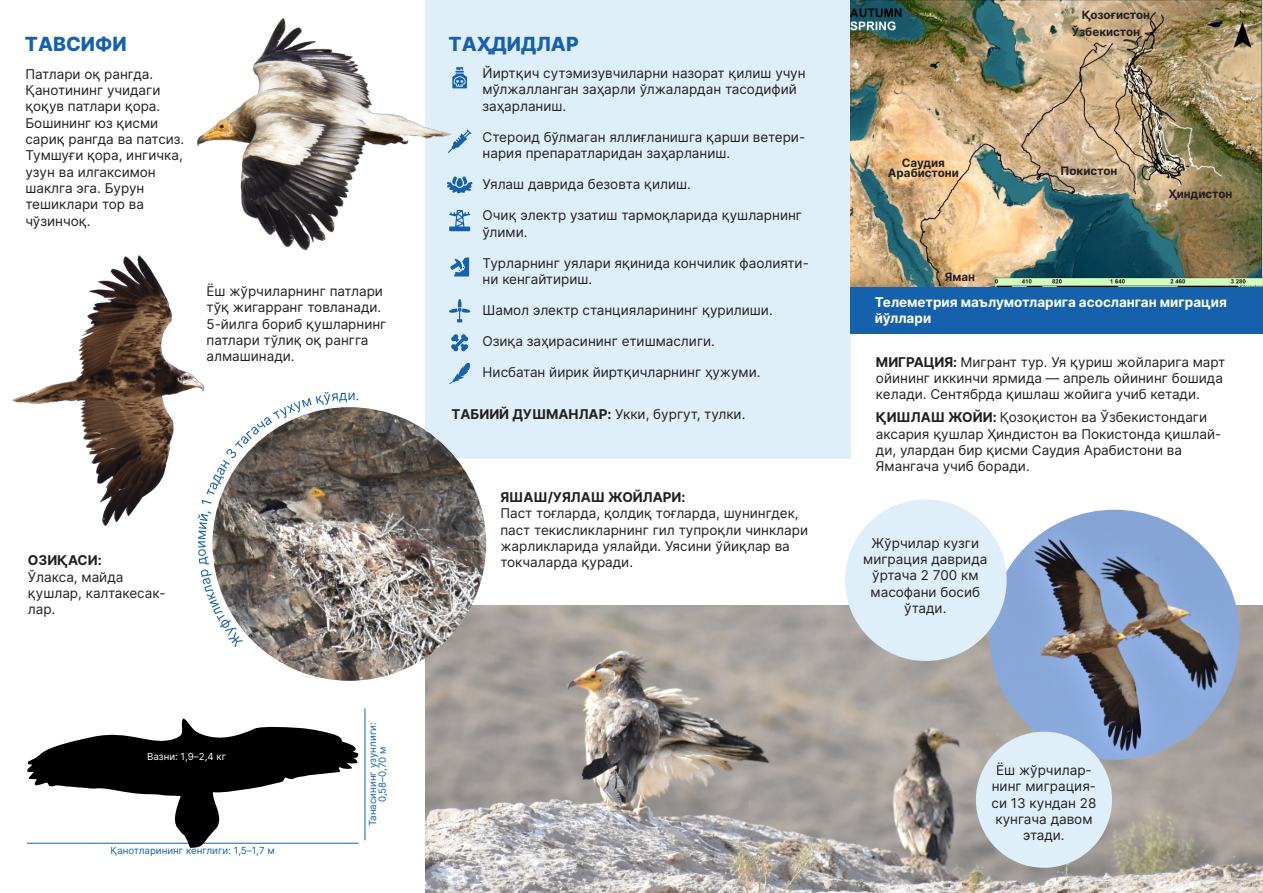
<style>
.page{position:relative;width:1263px;height:893px;background:#fff}
.page>*{position:absolute;margin:0;border:0;box-sizing:border-box;transform-origin:0 0}
.t1{font:800 19.5px "Inter";color:#1661ab}
.t2{font:13.5px/16.4px "Inter";color:#231f20}
.t3{font:700 13.5px/16.4px "Inter";color:#fff}
.t4{font:700 13.5px "Inter";color:#231f20}
.t5{font:700 11.55px/9.8px "Inter";color:#231f20;text-align:center}
.t6{font:9.75px/9.4px "Inter";color:#1661ab;text-align:center}
.t7{font:9.75px "Inter";color:#fff}
.s1{font-weight:700}
</style>
<div class="page">
<hr style="left:365px;top:708px;width:1px;height:132px;background:#1661ab">
<svg style="left:27px;top:718px;width:332px;height:130px"></svg>
<div style="left:425px;top:0;width:425px;height:458px;background:#dfeffa"></div>
<svg style="left:468px;top:130px;width:3px;height:6px"></svg>
<svg style="left:468px;top:182px;width:5px;height:9px"></svg>
<svg style="left:468px;top:212px;width:2px;height:19px"></svg>
<svg style="left:450px;top:257px;width:19px;height:19px"></svg>
<svg style="left:451px;top:334px;width:17px;height:17px"></svg>
<svg style="left:449px;top:299px;width:21px;height:23px"></svg>
<svg style="left:449px;top:363px;width:21px;height:21px"></svg>
<img style="left:425px;top:605px;width:838px;height:288px">
<img style="left:12px;top:255px;width:193px;height:272px">
<img style="left:213px;top:407px;width:273px;height:274px;border-radius:50%">
<svg style="left:198px;top:392px;width:160px;height:255px"></svg>
<img style="left:192px;top:18px;width:276px;height:239px">
<img style="left:989px;top:510px;width:250px;height:250px;border-radius:50%">
<div style="left:845px;top:499px;width:162px;height:162px;background:#dfeffa;border-radius:50%"></div>
<img style="left:850px;top:0;width:413px;height:287px">
<div style="left:850px;top:287px;width:413px;height:47px;background:#1661ab"></div>
<div style="left:976px;top:732px;width:136px;height:136px;background:#dfeffa;border-radius:50%"></div>
<h1 class="t1" style="left:25px;top:32px;width:103px">ТАВСИФИ</h1>
<h1 class="t1" style="left:448px;top:32px;width:132px">ТАҲДИДЛАР</h1>
<p class="t2" style="left:25px;top:65px;width:160px">Патлари оқ рангда.<br>Қанотининг учидаги қоқув патлари қора.<br>Бошининг юз қисми сариқ рангда ва патсиз.<br>Тумшуғи қора, ингичка, узун ва илгаксимон шаклга эга. Бурун тешиклари тор ва чўзинчоқ.</p>
<p class="t2" style="left:483px;top:65px;width:324px">Йиртқич сутэмизувчиларни назорат қилиш учун мўлжалланган заҳарли ўлжалардан тасодифий заҳарланиш.</p>
<p class="t2" style="left:483px;top:129px;width:324px">Стероид бўлмаган яллиғланишга қарши ветери&shy;нария препаратларидан заҳарланиш.</p>
<p class="t2" style="left:483px;top:176px;width:210px">Уялаш даврида безовта қилиш.</p>
<p class="t2" style="left:483px;top:207px;width:321px">Очиқ электр узатиш тармоқларида қушларнинг ўлими.</p>
<p class="t2" style="left:483px;top:255px;width:328px">Турларнинг уялари яқинида кончилик фаолияти&shy;ни кенгайтириш.</p>
<p class="t2" style="left:483px;top:302px;width:292px">Шамол электр станцияларининг қурилиши.</p>
<p class="t2" style="left:483px;top:333px;width:234px">Озиқа заҳирасининг етишмаслиги.</p>
<p class="t2" style="left:483px;top:364px;width:279px">Нисбатан йирик йиртқичларнинг ҳужуми.</p>
<p class="t2" style="left:206px;top:283px;width:182px">Ёш жўрчиларнинг патлари тўқ жигарранг товланади.<br>5-йилга бориб қушларнинг патлари тўлиқ оқ рангга алмашинади.</p>
<p class="t4" style="left:28px;top:552px;width:75px">ОЗИҚАСИ:</p>
<p class="t2" style="left:28px;top:569px;width:139px">Ўлакса, майда қушлар, калтакесак&shy;лар.</p>
<p class="t7" style="left:147px;top:750px;width:81px">Вазни: 1,9–2,4 кг</p>
<p class="t6" style="left:110px;top:846px;width:166px">Қанотларининг кенглиги: 1,5–1,7 м</p>
<p class="t6" style="left:368px;top:826px;width:105px;rotate:-90deg">Танасининг узунлиги:<br>0,58–0,70 м</p>
<p class="t2" style="left:451px;top:406px;width:295px"><span class="s1">ТАБИИЙ ДУШМАНЛАР:</span> Укки, бургут, тулки.</p>
<p class="t4" style="left:500px;top:489px;width:187px">ЯШАШ/УЯЛАШ ЖОЙЛАРИ:</p>
<p class="t2" style="left:500px;top:505px;width:309px">Паст тоғларда, қолдиқ тоғларда, шунингдек, паст текисликларнинг гил тупроқли чинклари жарликларида уялайди. Уясини ўйиқлар ва токчаларда қуради.</p>
<p class="t5" style="left:1082px;top:10px;width:70px">Қозоғистон</p>
<p class="t5" style="left:888px;top:158px;width:72px">Саудия<br>Арабистони</p>
<p class="t5" style="left:945px;top:272px;width:32px">Яман</p>
<p class="t5" style="left:1071px;top:27px;width:70px">Ўзбекистон</p>
<p class="t5" style="left:1060px;top:166px;width:58px">Покистон</p>
<p class="t5" style="left:1168px;top:189px;width:65px">Ҳиндистон</p>
<p class="t3" style="left:875px;top:293px;width:353px">Телеметрия маълумотларига асосланган миграция йўллари</p>
<p class="t2" style="left:876px;top:354px;width:351px"><span class="s1">МИГРАЦИЯ:</span> Мигрант тур. Уя қуриш жойларига март ойининг иккинчи ярмида — апрель ойининг бошида келади. Сентябрда қишлаш жойига учиб кетади.</p>
<p class="t2" style="left:876px;top:409px;width:347px"><span class="s1">ҚИШЛАШ ЖОЙИ:</span> Қозоқистон ва Ўзбекистондаги аксария қушлар Ҳиндистон ва Покистонда қишлай&shy;ди, улардан бир қисми Саудия Арабистони ва Ямангача учиб боради.</p>
<p class="t2" style="left:863px;top:534px;width:126px;text-align:center">Жўрчилар кузги миграция даврида ўртача 2 700 км масофани босиб ўтади.</p>
<p class="t2" style="left:991px;top:762px;width:106px;text-align:center">Ёш жўрчилар&shy;нинг миграция&shy;си 13 кундан 28 кунгача давом этади.</p>
</div>
